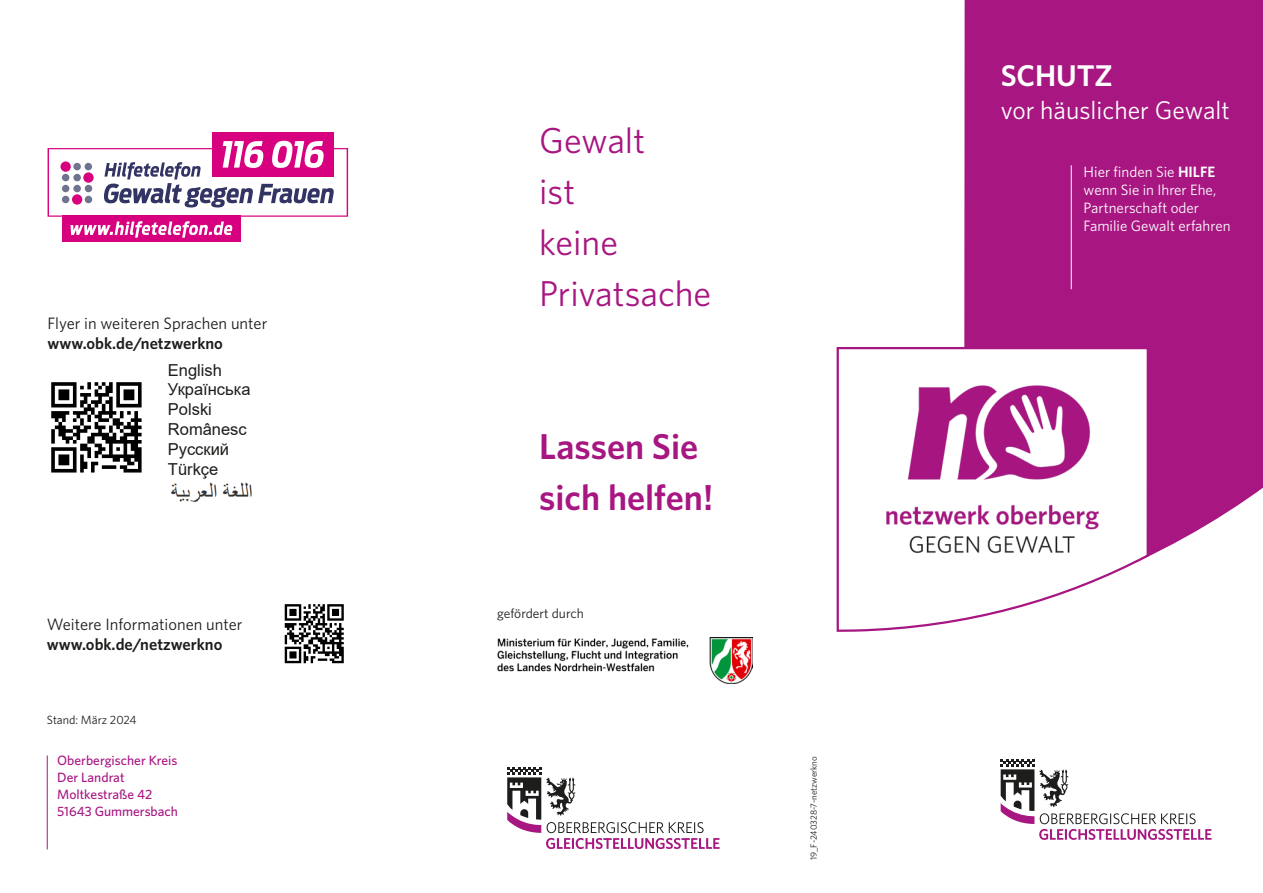
<style>
.page{position:relative;width:1263px;height:893px;background:#fff}
.page>*{position:absolute;margin:0;border:0;box-sizing:border-box;transform-origin:0 0}
.t1{font:36px/51px "Whitney";color:#a71681}
.t2{font:600 36px/51px "Whitney";color:#a71681}
.t3{font:600 30px "Whitney";color:#fff}
.t4{font:25.5px "Whitney";color:#fff}
.t5{font:16.5px "Whitney";color:#1d1d1b}
.t6{font:16.5px/19.8px "Arial";color:#1d1d1b}
.t7{font:600 16.5px "Whitney";color:#1d1d1b}
.t8{font:15px/18px "Whitney";color:#fff}
.t9{font:500 13.5px/17px "Whitney";color:#a71681}
.t10{font:13.5px "Whitney";color:#1d1d1b}
.t11{font:12px "Whitney";color:#1d1d1b}
.t12{font:9px "Whitney";color:#1d1d1b}
.s1{font-weight:600}
</style>
<div class="page">
<div style="left:964px;top:0;width:299px;height:556px;background:#a71681"></div>
<hr style="left:47px;top:755px;width:1px;height:94px;background:#a71681">
<svg style="left:836px;top:346px;width:314px;height:286px"></svg>
<hr style="left:1071px;top:165px;width:1px;height:124px;background:#fff">
<svg style="left:284px;top:604px;width:60px;height:60px"></svg>
<svg style="left:285px;top:604px;width:59px;height:59px"></svg>
<img style="left:171px;top:482px;width:81px;height:20px">
<svg style="left:507px;top:767px;width:213px;height:82px"></svg>
<svg style="left:1001px;top:759px;width:210px;height:81px"></svg>
<img style="left:498px;top:638px;width:254px;height:45px">
<div style="left:62px;top:215px;width:178px;height:27px;background:#d7007e"></div>
<div style="left:212px;top:132px;width:122px;height:45px;background:#d7007e"></div>
<svg style="left:48px;top:141px;width:300px;height:97px"></svg>
<svg style="left:51px;top:382px;width:91px;height:90px"></svg>
<p class="t5" style="left:47px;top:312px;width:221px">Flyer in weiteren Sprachen unter</p>
<p class="t7" style="left:47px;top:332px;width:177px">www.obk.de/netzwerkno</p>
<p class="t6" style="left:168px;top:360px;width:84px">English<br>Українська<br>Polski<br>Românesc<br>Русский<br>Türkçe</p>
<p class="t5" style="left:47px;top:613px;width:197px">Weitere Informationen unter</p>
<p class="t7" style="left:47px;top:633px;width:177px">www.obk.de/netzwerkno</p>
<p class="t11" style="left:47px;top:711px;width:91px">Stand: März 2024</p>
<h1 class="t1" style="left:539px;top:114px;width:174px">Gewalt<br>ist<br>keine<br>Privatsache</h1>
<h1 class="t2" style="left:539px;top:420px;width:176px">Lassen Sie sich helfen!</h1>
<p class="t10" style="left:497px;top:604px;width:88px">gefördert durch</p>
<p class="t9" style="left:57px;top:752px;width:122px">Oberbergischer Kreis<br>Der Landrat<br>Moltkestraße 42<br>51643 Gummersbach</p>
<p class="t12" style="left:808px;top:860px;width:105px;rotate:-90deg">19_F-240328-7-netzwerkno</p>
<h2 class="t3" style="left:1001px;top:56px;width:113px">SCHUTZ</h2>
<h3 class="t4" style="left:1001px;top:93px;width:231px">vor häuslicher Gewalt</h3>
<p class="t8" style="left:1084px;top:163px;width:148px">Hier finden Sie <span class="s1">HILFE </span>wenn Sie in Ihrer Ehe,<br>Partnerschaft oder<br>Familie Gewalt erfahren</p>
</div>
